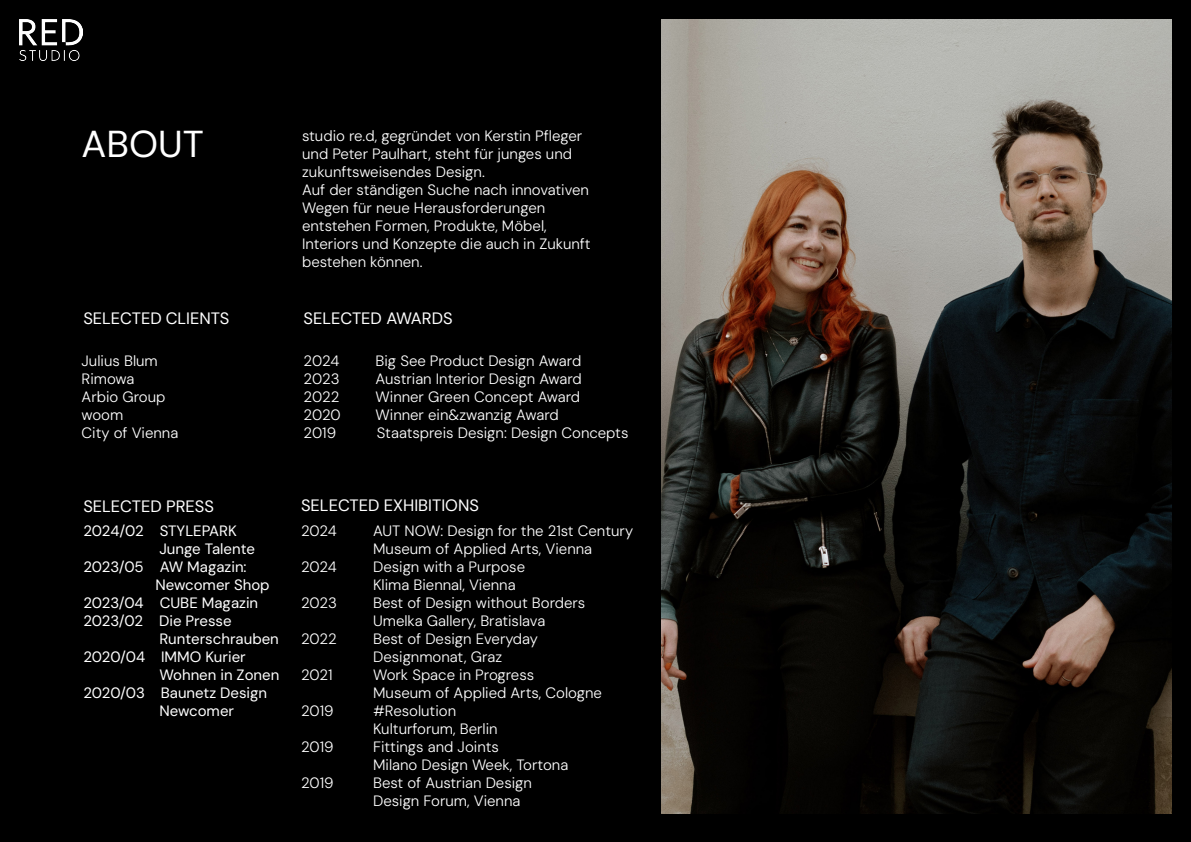
<style>
.page{position:relative;width:1191px;height:842px;background:#000}
.page>*{position:absolute;margin:0;border:0;box-sizing:border-box;transform-origin:0 0}
.t1{font:37.5px "DM Sans";color:#fff}
.t2{font:16.5px "DM Sans";color:#fff}
.t3{font:300 15px/18px "DM Sans";color:#fff}
.t4{font:15px "DM Sans";color:#fff}
</style>
<div class="page">
<img style="left:661px;top:20px;width:510px;height:794px">
<img style="left:20px;top:20px;width:62px;height:40px">
<p class="t1" style="left:82px;top:121px;width:124px">ABOUT</p>
<p class="t2" style="left:83px;top:308px;width:148px">SELECTED CLIENTS</p>
<p class="t3" style="left:82px;top:351px;width:78px">Julius Blum</p>
<p class="t3" style="left:82px;top:369px;width:54px">Rimowa</p>
<p class="t3" style="left:82px;top:387px;width:85px">Arbio Group</p>
<p class="t3" style="left:82px;top:405px;width:43px">woom</p>
<p class="t3" style="left:82px;top:423px;width:98px">City of Vienna</p>
<p class="t2" style="left:83px;top:496px;width:132px">SELECTED PRESS</p>
<p class="t4" style="left:83px;top:522px;width:155px">2024/02 STYLEPARK</p>
<p class="t4" style="left:159px;top:540px;width:97px">Junge Talente</p>
<p class="t4" style="left:83px;top:558px;width:165px">2023/05 AW Magazin:</p>
<p class="t4" style="left:155px;top:576px;width:116px">Newcomer Shop</p>
<p class="t4" style="left:83px;top:594px;width:176px">2023/04 CUBE Magazin</p>
<p class="t4" style="left:83px;top:612px;width:150px">2023/02 Die Presse</p>
<p class="t4" style="left:159px;top:630px;width:121px">Runterschrauben</p>
<p class="t4" style="left:83px;top:648px;width:164px">2020/04 IMMO Kurier</p>
<p class="t4" style="left:159px;top:666px;width:121px">Wohnen in Zonen</p>
<p class="t4" style="left:83px;top:684px;width:185px">2020/03 Baunetz Design</p>
<p class="t4" style="left:159px;top:702px;width:76px">Newcomer</p>
<p class="t3" style="left:302px;top:127px;width:281px">studio re.d, gegründet von Kerstin Pfleger und Peter Paulhart, steht für junges und zukunftsweisendes Design.</p>
<p class="t3" style="left:302px;top:181px;width:290px">Auf der ständigen Suche nach innovativen Wegen für neue Herausforderungen entstehen Formen, Produkte, Möbel, Interiors und Konzepte die auch in Zukunft bestehen können.</p>
<p class="t2" style="left:303px;top:308px;width:151px">SELECTED AWARDS</p>
<p class="t3" style="left:303px;top:351px;width:37px">2024</p>
<p class="t3" style="left:375px;top:351px;width:207px">Big See Product Design Award</p>
<p class="t3" style="left:303px;top:369px;width:37px">2023</p>
<p class="t3" style="left:375px;top:369px;width:208px">Austrian Interior Design Award</p>
<p class="t3" style="left:303px;top:387px;width:37px">2022</p>
<p class="t3" style="left:375px;top:387px;width:206px">Winner Green Concept Award</p>
<p class="t3" style="left:303px;top:405px;width:39px">2020</p>
<p class="t3" style="left:375px;top:405px;width:185px">Winner ein&amp;zwanzig Award</p>
<p class="t3" style="left:303px;top:423px;width:34px">2019</p>
<p class="t3" style="left:377px;top:423px;width:253px">Staatspreis Design: Design Concepts</p>
<p class="t2" style="left:301px;top:495px;width:179px">SELECTED EXHIBITIONS</p>
<p class="t3" style="left:301px;top:522px;width:37px">2024</p>
<p class="t3" style="left:373px;top:522px;width:261px">AUT NOW: Design for the 21st Century<br>Museum of Applied Arts, Vienna</p>
<p class="t3" style="left:301px;top:558px;width:37px">2024</p>
<p class="t3" style="left:373px;top:558px;width:153px">Design with a Purpose<br>Klima Biennal, Vienna</p>
<p class="t3" style="left:301px;top:594px;width:37px">2023</p>
<p class="t3" style="left:373px;top:594px;width:214px">Best of Design without Borders<br>Umelka Gallery, Bratislava</p>
<p class="t3" style="left:301px;top:630px;width:37px">2022</p>
<p class="t3" style="left:373px;top:630px;width:166px">Best of Design Everyday<br>Designmonat, Graz</p>
<p class="t3" style="left:301px;top:666px;width:33px">2021</p>
<p class="t3" style="left:373px;top:666px;width:230px">Work Space in Progress<br>Museum of Applied Arts, Cologne</p>
<p class="t3" style="left:301px;top:702px;width:34px">2019</p>
<p class="t3" style="left:373px;top:702px;width:85px">#Resolution</p>
<p class="t3" style="left:373px;top:720px;width:126px">Kulturforum, Berlin</p>
<p class="t3" style="left:301px;top:738px;width:34px">2019</p>
<p class="t3" style="left:373px;top:738px;width:197px">Fittings and Joints<br>Milano Design Week, Tortona</p>
<p class="t3" style="left:301px;top:774px;width:34px">2019</p>
<p class="t3" style="left:373px;top:774px;width:160px">Best of Austrian Design</p>
<p class="t3" style="left:373px;top:792px;width:149px">Design Forum, Vienna</p>
</div>
